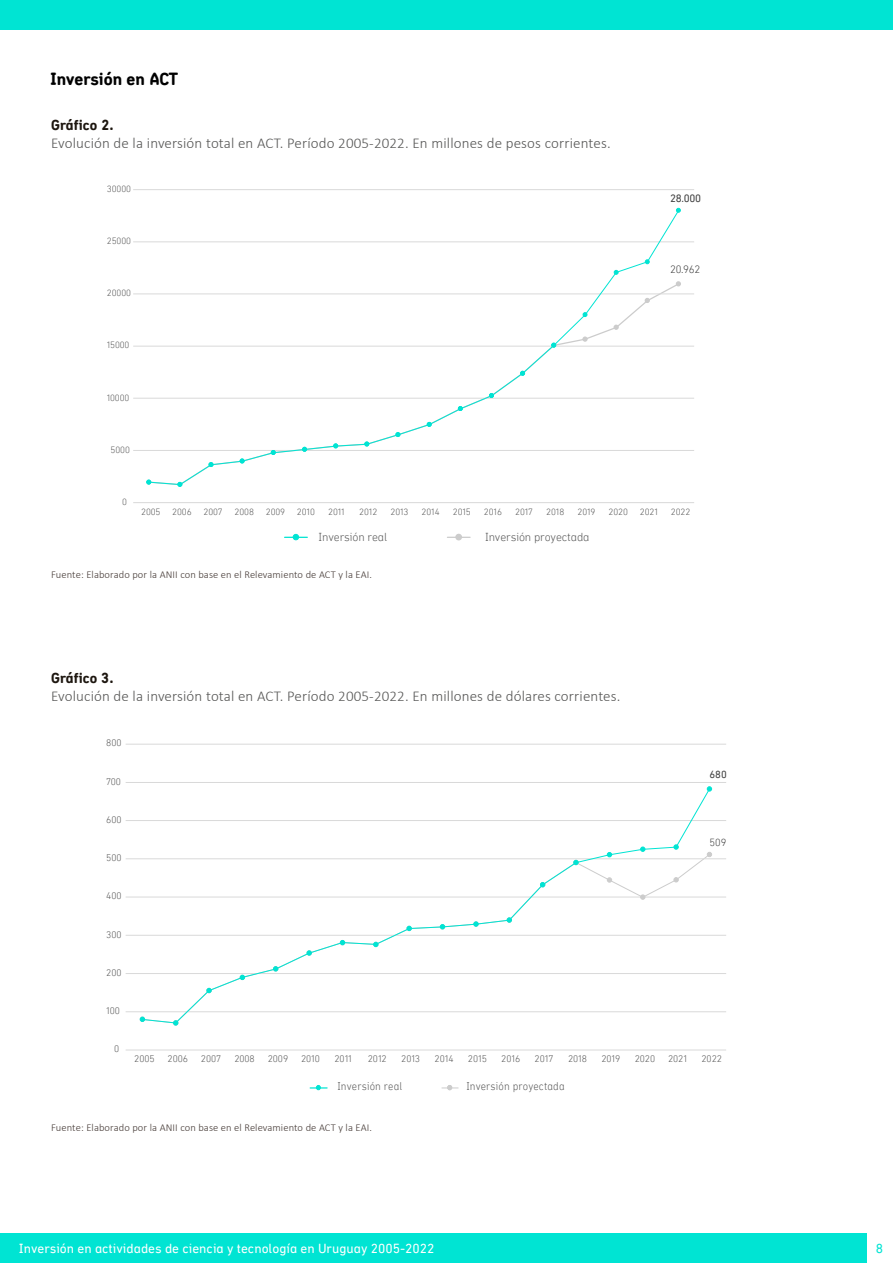
<style>
.page{position:relative;width:893px;height:1263px;background:#fff}
.page>*{position:absolute;margin:0;border:0;box-sizing:border-box;transform-origin:0 0}
.t1{font:700 18px "Aniifont";color:#000}
.t2{font:300 15px "Calibri";letter-spacing:.01em;color:#575756}
.t3{font:700 15px "Aniifont";letter-spacing:.01em;color:#1d160f}
.t4{font:13.5px "aniifont";color:#fff}
.t5{font:13.5px "aniifont";color:#00e4d3}
.t6{font:100 11.85px "Aniifont";letter-spacing:-.01em;color:#595959}
.t7{font:100 11.4px "Aniifont";letter-spacing:.01em;color:#595959;scale:.93 1}
.t8{font:11.1px "aniifont";color:#404040}
.t9{font:100 11.1px "Aniifont";color:#404040}
.t10{font:10.65px "aniifont";color:#404040}
.t11{font:100 10.65px "Aniifont";color:#404040}
.t12{font:300 10.5px "Calibri";letter-spacing:.01em;color:#453a36}
.t13{font:100 9.9px "Aniifont";letter-spacing:-.005em;color:#595959}
.t14{font:100 9.3px "Aniifont";letter-spacing:.005em;color:#595959}
</style>
<div class="page">
<div style="left:0;top:1233px;width:893px;height:30px;background:#00e4d3"></div>
<div style="left:867px;top:1231px;width:26px;height:32px;background:#fff"></div>
<div style="left:0;top:0;width:893px;height:29px;background:#00e4d3"></div>
<hr style="left:126px;top:1011px;width:600px;height:1px;background:#d9d9d9">
<hr style="left:126px;top:973px;width:600px;height:1px;background:#d9d9d9">
<hr style="left:126px;top:935px;width:600px;height:1px;background:#d9d9d9">
<hr style="left:126px;top:897px;width:600px;height:1px;background:#d9d9d9">
<hr style="left:126px;top:858px;width:600px;height:1px;background:#d9d9d9">
<hr style="left:126px;top:820px;width:600px;height:1px;background:#d9d9d9">
<hr style="left:126px;top:782px;width:600px;height:1px;background:#d9d9d9">
<hr style="left:126px;top:744px;width:600px;height:1px;background:#d9d9d9">
<hr style="left:126px;top:1050px;width:600px;height:1px;background:#d9d9d9">
<svg style="left:141px;top:788px;width:570px;height:236px"></svg>
<svg style="left:140px;top:1017px;width:5px;height:5px"></svg>
<svg style="left:173px;top:1020px;width:5px;height:5px"></svg>
<svg style="left:206px;top:988px;width:6px;height:5px"></svg>
<svg style="left:240px;top:975px;width:5px;height:5px"></svg>
<svg style="left:273px;top:966px;width:5px;height:5px"></svg>
<svg style="left:307px;top:950px;width:5px;height:5px"></svg>
<svg style="left:340px;top:940px;width:5px;height:5px"></svg>
<svg style="left:373px;top:942px;width:5px;height:5px"></svg>
<svg style="left:407px;top:926px;width:5px;height:5px"></svg>
<svg style="left:440px;top:924px;width:5px;height:5px"></svg>
<svg style="left:473px;top:921px;width:6px;height:6px"></svg>
<svg style="left:507px;top:917px;width:5px;height:6px"></svg>
<svg style="left:540px;top:882px;width:5px;height:5px"></svg>
<svg style="left:573px;top:860px;width:6px;height:5px"></svg>
<svg style="left:607px;top:852px;width:5px;height:5px"></svg>
<svg style="left:640px;top:847px;width:5px;height:5px"></svg>
<svg style="left:673px;top:844px;width:6px;height:6px"></svg>
<svg style="left:707px;top:786px;width:5px;height:5px"></svg>
<svg style="left:310px;top:1085px;width:17px;height:5px"></svg>
<svg style="left:442px;top:1085px;width:16px;height:5px"></svg>
<svg style="left:285px;top:534px;width:22px;height:6px"></svg>
<svg style="left:447px;top:534px;width:23px;height:6px"></svg>
<div style="left:455px;top:534px;width:7px;height:6px;border:1px solid #ccc;border-radius:50%"></div>
<hr style="left:133px;top:450px;width:561px;height:1px;background:#d9d9d9">
<hr style="left:133px;top:398px;width:561px;height:1px;background:#d9d9d9">
<hr style="left:133px;top:346px;width:561px;height:1px;background:#d9d9d9">
<hr style="left:133px;top:294px;width:561px;height:1px;background:#d9d9d9">
<hr style="left:133px;top:242px;width:561px;height:1px;background:#d9d9d9">
<hr style="left:133px;top:189px;width:561px;height:1px;background:#d9d9d9">
<hr style="left:133px;top:502px;width:561px;height:1px;background:#d9d9d9">
<svg style="left:148px;top:213px;width:532px;height:272px"></svg>
<svg style="left:583px;top:312px;width:4px;height:5px"></svg>
<svg style="left:614px;top:270px;width:5px;height:5px"></svg>
<svg style="left:645px;top:259px;width:5px;height:5px"></svg>
<svg style="left:676px;top:208px;width:5px;height:5px"></svg>
<svg style="left:146px;top:480px;width:5px;height:4px"></svg>
<svg style="left:177px;top:482px;width:5px;height:5px"></svg>
<svg style="left:209px;top:462px;width:4px;height:5px"></svg>
<svg style="left:240px;top:459px;width:5px;height:4px"></svg>
<svg style="left:271px;top:450px;width:5px;height:5px"></svg>
<svg style="left:302px;top:447px;width:5px;height:5px"></svg>
<svg style="left:333px;top:443px;width:5px;height:5px"></svg>
<svg style="left:364px;top:442px;width:5px;height:4px"></svg>
<svg style="left:395px;top:432px;width:5px;height:5px"></svg>
<svg style="left:427px;top:422px;width:5px;height:5px"></svg>
<svg style="left:458px;top:406px;width:5px;height:5px"></svg>
<svg style="left:489px;top:393px;width:5px;height:5px"></svg>
<svg style="left:520px;top:371px;width:5px;height:5px"></svg>
<svg style="left:551px;top:343px;width:5px;height:5px"></svg>
<svg style="left:582px;top:336px;width:6px;height:6px"></svg>
<svg style="left:613px;top:325px;width:6px;height:5px"></svg>
<svg style="left:645px;top:298px;width:5px;height:5px"></svg>
<svg style="left:676px;top:281px;width:5px;height:5px"></svg>
<p class="t1" style="left:50px;top:68px;width:130px">Inversión en ACT</p>
<p class="t3" style="left:51px;top:116px;width:64px">Gráfico 2.</p>
<p class="t2" style="left:51px;top:134px;width:561px">Evolución de la inversión total en ACT. Período 2005-2022. En millones de pesos corrientes.</p>
<p class="t14" style="left:107px;top:183px;width:26px">30000</p>
<p class="t14" style="left:107px;top:236px;width:26px">25000</p>
<p class="t14" style="left:107px;top:288px;width:26px">20000</p>
<p class="t14" style="left:107px;top:340px;width:24px">15000</p>
<p class="t14" style="left:107px;top:392px;width:24px">10000</p>
<p class="t8" style="left:670px;top:192px;width:33px">28.000</p>
<p class="t9" style="left:670px;top:263px;width:32px">20.962</p>
<p class="t14" style="left:111px;top:444px;width:21px">5000</p>
<p class="t14" style="left:122px;top:496px;width:6px">0</p>
<p class="t14" style="left:141px;top:506px;width:83px">2005 2006 2007</p>
<p class="t14" style="left:235px;top:506px;width:82px">2008 2009 2010</p>
<p class="t14" style="left:328px;top:506px;width:18px">2011</p>
<p class="t14" style="left:359px;top:506px;width:20px">2012</p>
<p class="t14" style="left:390px;top:506px;width:20px">2013</p>
<p class="t14" style="left:422px;top:506px;width:20px">2014</p>
<p class="t14" style="left:453px;top:506px;width:20px">2015</p>
<p class="t14" style="left:484px;top:506px;width:20px">2016</p>
<p class="t14" style="left:515px;top:506px;width:19px">2017</p>
<p class="t14" style="left:546px;top:506px;width:20px">2018</p>
<p class="t14" style="left:577px;top:506px;width:20px">2019</p>
<p class="t14" style="left:608px;top:506px;width:51px">2020 2021</p>
<p class="t14" style="left:671px;top:506px;width:21px">2022</p>
<p class="t6" style="left:319px;top:530px;width:70px">Inversión real</p>
<p class="t6" style="left:485px;top:530px;width:106px">Inversión proyectada</p>
<p class="t12" style="left:51px;top:568px;width:322px">Fuente: Elaborado por la ANII con base en el Relevamiento de ACT y la EAI.</p>
<p class="t3" style="left:51px;top:669px;width:64px">Gráfico 3.</p>
<p class="t2" style="left:51px;top:687px;width:571px">Evolución de la inversión total en ACT. Período 2005-2022. En millones de dólares corrientes.</p>
<p class="t13" style="left:106px;top:737px;width:17px">800</p>
<p class="t13" style="left:106px;top:775px;width:16px">700</p>
<p class="t13" style="left:106px;top:814px;width:17px">600</p>
<p class="t13" style="left:106px;top:852px;width:17px">500</p>
<p class="t13" style="left:106px;top:890px;width:17px">400</p>
<p class="t13" style="left:106px;top:928px;width:17px">300</p>
<p class="t13" style="left:106px;top:967px;width:17px">200</p>
<p class="t13" style="left:106px;top:1005px;width:15px">100</p>
<p class="t13" style="left:114px;top:1043px;width:7px">0</p>
<p class="t10" style="left:709px;top:768px;width:19px">680</p>
<p class="t11" style="left:709px;top:836px;width:18px">509</p>
<p class="t13" style="left:134px;top:1053px;width:22px">2005</p>
<p class="t13" style="left:168px;top:1053px;width:22px">2006</p>
<p class="t13" style="left:201px;top:1053px;width:22px">2007</p>
<p class="t13" style="left:234px;top:1053px;width:22px">2008</p>
<p class="t13" style="left:268px;top:1053px;width:22px">2009</p>
<p class="t13" style="left:301px;top:1053px;width:20px">2010</p>
<p class="t13" style="left:334px;top:1053px;width:19px">2011</p>
<p class="t13" style="left:368px;top:1053px;width:21px">2012</p>
<p class="t13" style="left:401px;top:1053px;width:21px">2013</p>
<p class="t13" style="left:435px;top:1053px;width:21px">2014</p>
<p class="t13" style="left:468px;top:1053px;width:21px">2015</p>
<p class="t13" style="left:501px;top:1053px;width:21px">2016</p>
<p class="t13" style="left:535px;top:1053px;width:20px">2017</p>
<p class="t13" style="left:568px;top:1053px;width:21px">2018</p>
<p class="t13" style="left:601px;top:1053px;width:21px">2019</p>
<p class="t13" style="left:635px;top:1053px;width:22px">2020</p>
<p class="t13" style="left:668px;top:1053px;width:21px">2021</p>
<p class="t13" style="left:701px;top:1053px;width:22px">2022</p>
<p class="t7" style="left:337px;top:1080px;width:71px">Inversión real</p>
<p class="t7" style="left:466px;top:1080px;width:107px">Inversión proyectada</p>
<p class="t12" style="left:51px;top:1120px;width:322px">Fuente: Elaborado por la ANII con base en el Relevamiento de ACT y la EAI.</p>
<p class="t4" style="left:19px;top:1241px;width:417px">Inversión en actividades de ciencia y tecnología en Uruguay 2005-2022</p>
<p class="t5" style="left:876px;top:1241px;width:9px">8</p>
</div>
